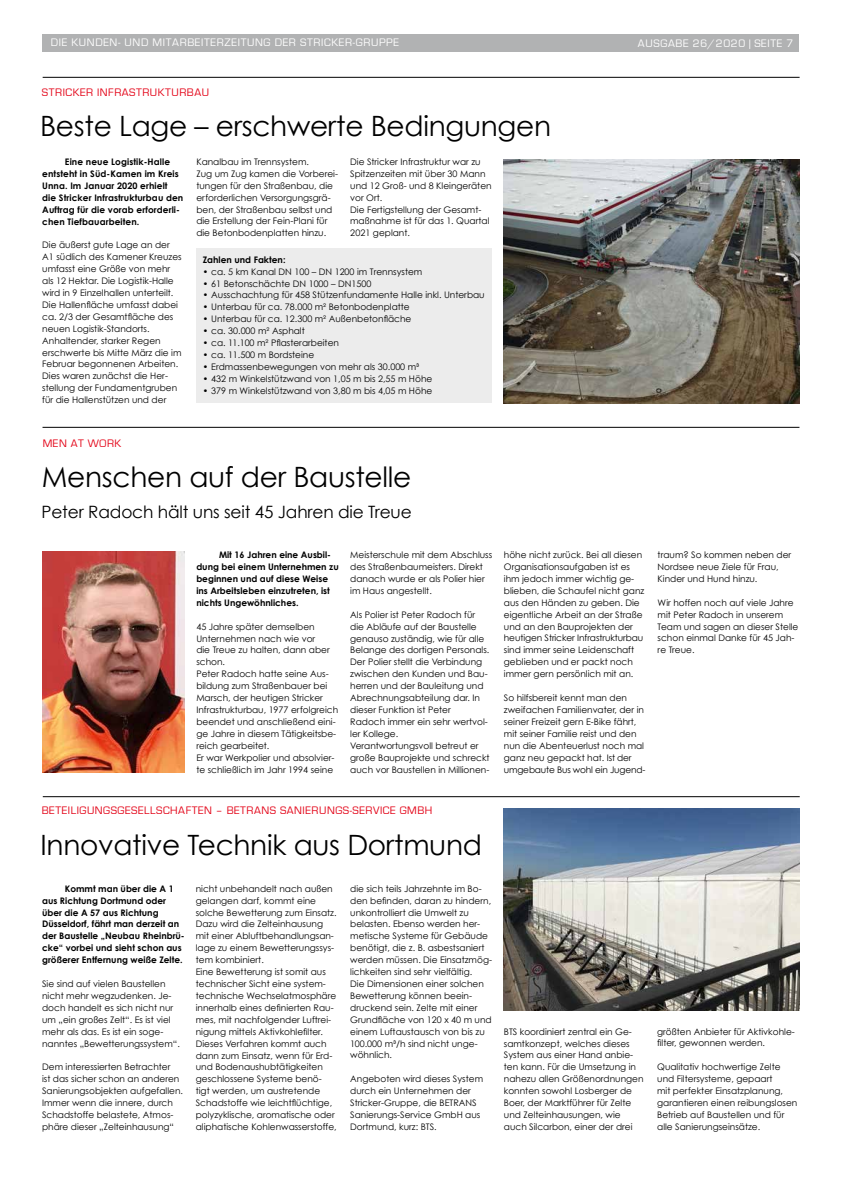
<style>
.page{position:relative;width:842px;height:1191px;background:#fff}
.page>*{position:absolute;margin:0;border:0;box-sizing:border-box;transform-origin:0 0}
.t1{font:28px "Century Gothic";letter-spacing:-.01em;color:#000}
.t2{font:17px "Century Gothic";letter-spacing:-.01em;color:#000}
.t3{font:11.2px "Eurostile";letter-spacing:.05em;color:#e30015}
.t4{font:11.2px "Eurostile";letter-spacing:.06em;color:#fff}
.t5{font:9px/11.9px "Century Gothic";color:#000}
.t6{font:700 9px/11.9px "Century Gothic";color:#000}
</style>
<div class="page">
<img style="left:504px;top:159px;width:296px;height:244px">
<div style="left:196px;top:248px;width:295px;height:155px;background:#ececec"></div>
<div style="left:43px;top:34px;width:756px;height:17px;background:#b1b2b3"></div>
<hr style="left:43px;top:427px;width:756px;height:1px;background:#000">
<hr style="left:43px;top:796px;width:757px;height:1px;background:#000">
<hr style="left:43px;top:77px;width:757px;height:1px;background:#000">
<img style="left:43px;top:552px;width:141px;height:220px">
<img style="left:504px;top:808px;width:296px;height:203px">
<p class="t4" style="left:51px;top:37px;width:350px">DIE KUNDEN- UND MITARBEITERZEITUNG DER STRICKER-GRUPPE</p>
<p class="t4" style="left:638px;top:37px;width:157px">AUSGABE 26/2020 | SEITE 7</p>
<p class="t3" style="left:42px;top:87px;width:169px">STRICKER INFRASTRUKTURBAU</p>
<h1 class="t1" style="left:40px;top:108px;width:512px">Beste Lage – erschwerte Bedingungen</h1>
<p class="t6" style="left:42px;top:155px;width:143px;text-indent:23px">Eine neue Logistik-Halle entsteht in Süd-Kamen im Kreis<br>Unna. Im Januar 2020 erhielt die Stricker Infrastrukturbau den<br>Auftrag für die vorab erforderli&shy;chen Tiefbauarbeiten.</p>
<p class="t5" style="left:42px;top:239px;width:141px">Die äußerst gute Lage an der<br>A1 südlich des Kamener Kreuzes umfasst eine Größe von mehr als 12 Hektar. Die Logistik-Halle wird in 9 Einzelhallen unterteilt.<br>Die Hallenfläche umfasst dabei ca. 2/3 der Gesamtfläche des neuen Logistik-Standorts.<br>Anhaltender, starker Regen erschwerte bis Mitte März die im<br>Februar begonnenen Arbeiten.<br>Dies waren zunächst die Her&shy;stellung der Fundamentgruben für die Hallenstützen und der</p>
<p class="t5" style="left:350px;top:155px;width:143px">Die Stricker Infrastruktur war zu<br>Spitzenzeiten mit über 30 Mann und 12 Groß- und 8 Kleingeräten vor Ort.<br>Die Fertigstellung der Gesamt&shy;maßnahme ist für das 1. Quartal<br>2021 geplant.</p>
<p class="t5" style="left:196px;top:156px;width:143px">Kanalbau im Trennsystem.<br>Zug um Zug kamen die Vorberei&shy;tungen für den Straßenbau, die erforderlichen Versorgungsgrä&shy;ben, der Straßenbau selbst und die Erstellung der Fein-Plani für die Betonbodenplatten hinzu.</p>
<p class="t6" style="left:203px;top:253px;width:84px">Zahlen und Fakten:</p>
<p class="t5" style="left:203px;top:265px;width:221px">• ca. 5 km Kanal DN 100 – DN 1200 im Trennsystem</p>
<p class="t5" style="left:203px;top:277px;width:170px">• 61 Betonschächte DN 1000 – DN1500</p>
<p class="t5" style="left:203px;top:289px;width:283px">• Ausschachtung für 458 Stützenfundamente Halle inkl. Unterbau</p>
<p class="t5" style="left:203px;top:301px;width:209px">• Unterbau für ca. 78.000 m² Betonbodenplatte</p>
<p class="t5" style="left:203px;top:313px;width:210px">• Unterbau für ca. 12.300 m² Außenbetonfläche</p>
<p class="t5" style="left:203px;top:325px;width:104px">• ca. 30.000 m² Asphalt</p>
<p class="t5" style="left:203px;top:337px;width:138px">• ca. 11.100 m² Pflasterarbeiten</p>
<p class="t5" style="left:203px;top:349px;width:113px">• ca. 11.500 m Bordsteine</p>
<p class="t5" style="left:203px;top:360px;width:218px">• Erdmassenbewegungen von mehr als 30.000 m³</p>
<p class="t5" style="left:203px;top:372px;width:231px">• 432 m Winkelstützwand von 1,05 m bis 2,55 m Höhe</p>
<p class="t5" style="left:203px;top:384px;width:231px">• 379 m Winkelstützwand von 3,80 m bis 4,05 m Höhe</p>
<p class="t3" style="left:43px;top:437px;width:80px">MEN AT WORK</p>
<h1 class="t1" style="left:42px;top:459px;width:371px">Menschen auf der Baustelle</h1>
<h2 class="t2" style="left:42px;top:502px;width:372px">Peter Radoch hält uns seit 45 Jahren die Treue</h2>
<p class="t5" style="left:350px;top:549px;width:144px">Meisterschule mit dem Abschluss des Straßenbaumeisters. Direkt danach wurde er als Polier hier im Haus angestellt.</p>
<p class="t5" style="left:350px;top:608px;width:141px">Als Polier ist Peter Radoch für die Abläufe auf der Baustelle genauso zuständig, wie für alle<br>Belange des dortigen Personals.<br>Der Polier stellt die Verbindung zwischen den Kunden und Bau&shy;herren und der Bauleitung und<br>Abrechnungsabteilung dar. In dieser Funktion ist Peter<br>Radoch immer ein sehr wertvol&shy;ler Kollege.<br>Verantwortungsvoll betreut er große Bauprojekte und schreckt auch vor Baustellen in Millionen-</p>
<p class="t6" style="left:196px;top:549px;width:144px;text-indent:23px">Mit 16 Jahren eine Ausbil&shy;dung bei einem Unternehmen zu beginnen und auf diese Weise ins Arbeitsleben einzutreten, ist nichts Ungewöhnliches.</p>
<p class="t5" style="left:196px;top:620px;width:143px">45 Jahre später demselben<br>Unternehmen nach wie vor<br>die Treue zu halten, dann aber schon.<br>Peter Radoch hatte seine Aus&shy;bildung zum Straßenbauer bei<br>Marsch, der heutigen Stricker<br>Infrastrukturbau, 1977 erfolgreich beendet und anschließend eini&shy;ge Jahre in diesem Tätigkeitsbe&shy;reich gearbeitet.<br>Er war Werkpolier und absolvier&shy;te schließlich im Jahr 1994 seine</p>
<p class="t5" style="left:504px;top:549px;width:142px">höhe nicht zurück. Bei all diesen<br>Organisationsaufgaben ist es ihm jedoch immer wichtig ge&shy;blieben, die Schaufel nicht ganz aus den Händen zu geben. Die eigentliche Arbeit an der Straße und an den Bauprojekten der heutigen Stricker Infrastrukturbau sind immer seine Leidenschaft geblieben und er packt noch immer gern persönlich mit an.</p>
<p class="t5" style="left:504px;top:691px;width:143px">So hilfsbereit kennt man den zweifachen Familienvater, der in seiner Freizeit gern E-Bike fährt, mit seiner Familie reist und den nun die Abenteuerlust noch mal ganz neu gepackt hat. Ist der umgebaute Bus wohl ein Jugend-</p>
<p class="t5" style="left:658px;top:549px;width:135px">traum? So kommen neben der<br>Nordsee neue Ziele für Frau,<br>Kinder und Hund hinzu.</p>
<p class="t5" style="left:658px;top:596px;width:142px">Wir hoffen noch auf viele Jahre mit Peter Radoch in unserem<br>Team und sagen an dieser Stelle schon einmal Danke für 45 Jah&shy;re Treue.</p>
<p class="t3" style="left:42px;top:804px;width:392px">BETEILIGUNGSGESELLSCHAFTEN – BETRANS SANIERUNGS-SERVICE GMBH</p>
<h1 class="t1" style="left:41px;top:827px;width:443px">Innovative Technik aus Dortmund</h1>
<p class="t6" style="left:42px;top:882px;width:144px;text-indent:23px">Kommt man über die A 1 aus Richtung Dortmund oder über die A 57 aus Richtung<br>Düsseldorf, fährt man derzeit an der Baustelle „Neubau Rheinbrü&shy;cke“ vorbei und sieht schon aus größerer Entfernung weiße Zelte.</p>
<p class="t5" style="left:42px;top:977px;width:139px">Sie sind auf vielen Baustellen nicht mehr wegzudenken. Je&shy;doch handelt es sich nicht nur um „ein großes Zelt“. Es ist viel mehr als das. Es ist ein soge&shy;nanntes „Bewetterungssystem“.</p>
<p class="t5" style="left:42px;top:1061px;width:142px">Dem interessierten Betrachter<br>ist das sicher schon an anderen<br>Sanierungsobjekten aufgefallen.<br>Immer wenn die innere, durch<br>Schadstoffe belastete, Atmos&shy;phäre dieser „Zelteinhausung“</p>
<p class="t5" style="left:196px;top:882px;width:142px">nicht unbehandelt nach außen gelangen darf, kommt eine solche Bewetterung zum Einsatz.<br>Dazu wird die Zelteinhausung mit einer Abluftbehandlungsan&shy;lage zu einem Bewetterungssys&shy;tem kombiniert.<br>Eine Bewetterung ist somit aus technischer Sicht eine system&shy;technische Wechselatmosphäre innerhalb eines definierten Rau&shy;mes, mit nachfolgender Luftrei&shy;nigung mittels Aktivkohlefilter.<br>Dieses Verfahren kommt auch dann zum Einsatz, wenn für Erd&shy;und Bodenaushubtätigkeiten geschlossene Systeme benö&shy;tigt werden, um austretende<br>Schadstoffe wie leichtflüchtige, polyzyklische, aromatische oder aliphatische Kohlenwasserstoffe,</p>
<p class="t5" style="left:350px;top:882px;width:143px">die sich teils Jahrzehnte im Bo&shy;den befinden, daran zu hindern, unkontrolliert die Umwelt zu belasten. Ebenso werden her&shy;metische Systeme für Gebäude benötigt, die z. B. asbestsaniert werden müssen. Die Einsatzmög&shy;lichkeiten sind sehr vielfältig.<br>Die Dimensionen einer solchen<br>Bewetterung können beein&shy;druckend sein. Zelte mit einer<br>Grundfläche von 120 x 40 m und einem Luftaustausch von bis zu<br>100.000 m³/h sind nicht unge&shy;wöhnlich.</p>
<p class="t5" style="left:350px;top:1073px;width:134px">Angeboten wird dieses System durch ein Unternehmen der<br>Stricker-Gruppe, die BETRANS<br>Sanierungs-Service GmbH aus<br>Dortmund, kurz: BTS.</p>
<p class="t5" style="left:504px;top:1025px;width:141px">BTS koordiniert zentral ein Ge&shy;samtkonzept, welches dieses<br>System aus einer Hand anbie&shy;ten kann. Für die Umsetzung in nahezu allen Größenordnungen konnten sowohl Losberger de<br>Boer, der Marktführer für Zelte und Zelteinhausungen, wie auch Silcarbon, einer der drei</p>
<p class="t5" style="left:657px;top:1025px;width:139px">größten Anbieter für Aktivkohle&shy;filter, gewonnen werden.</p>
<p class="t5" style="left:657px;top:1061px;width:142px">Qualitativ hochwertige Zelte und Filtersysteme, gepaart<br>mit perfekter Einsatzplanung, garantieren einen reibungslosen<br>Betrieb auf Baustellen und für alle Sanierungseinsätze.</p>
</div>
